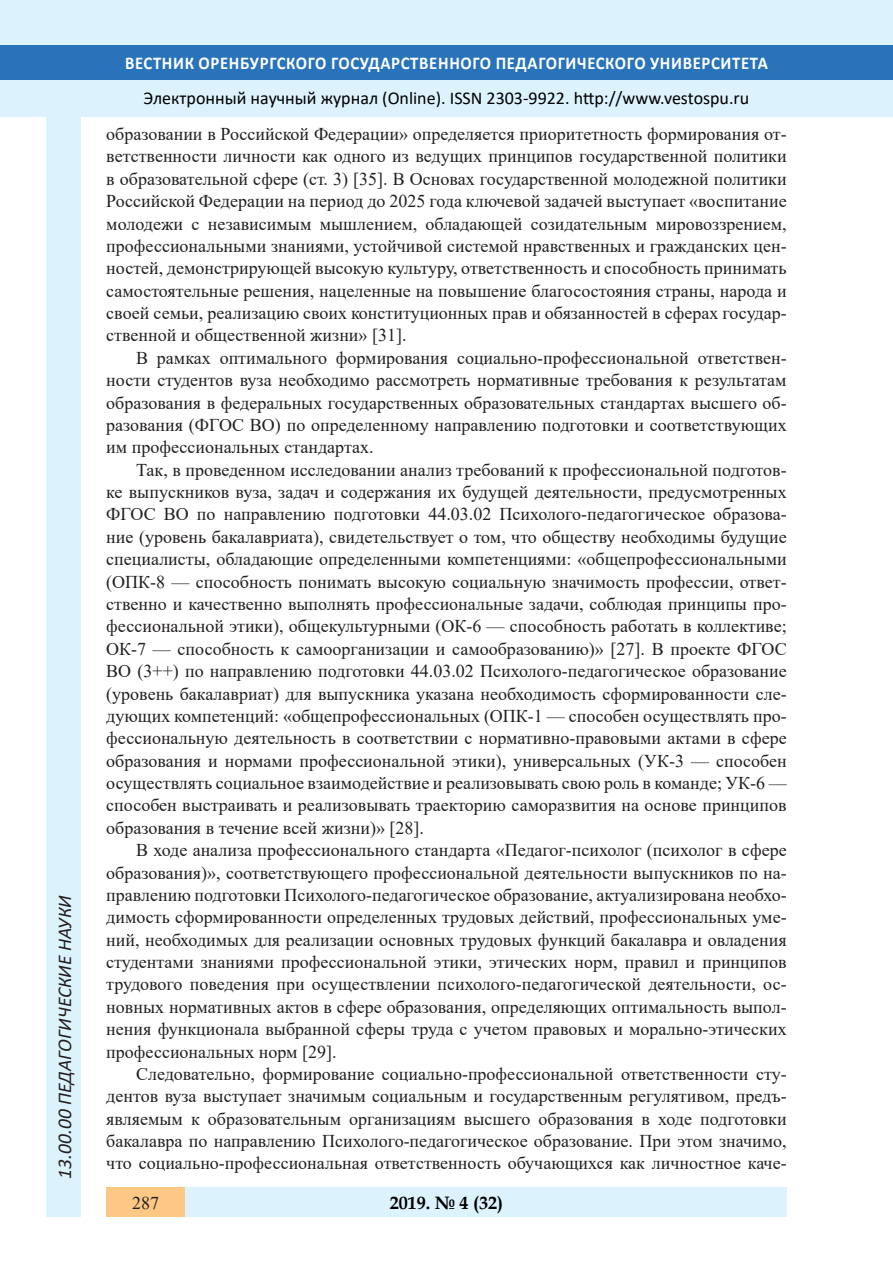
<style>
.page{position:relative;width:893px;height:1263px;background:#fff}
.page>*{position:absolute;margin:0;border:0;box-sizing:border-box;transform-origin:0 0}
.t1{font:italic 19.5px "Calibri";color:#231f20}
.Стиль2{font:18px/22.4px "Times New Roman";color:#231f20;text-align:justify}
.t2{font:18px "Calibri";color:#000}
.t3{font:700 18px "Calibri";letter-spacing:.04em;color:#fff;scale:.93 1}
.t4{font:700 18px "Book Antiqua";color:#000}
</style>
<div class="page">
<div style="left:0;top:0;width:893px;height:116px;background:#dcf2fc"></div>
<div style="left:0;top:45px;width:893px;height:34px;background:#2873ba"></div>
<div style="left:47px;top:116px;width:34px;height:1101px;background:#dcf2fc"></div>
<div style="left:106px;top:1188px;width:681px;height:29px;background:#dcf2fc"></div>
<div style="left:106px;top:1188px;width:79px;height:29px;background:#fdc784"></div>
<p class="t1" style="left:51px;top:1179px;width:285px;rotate:-90deg">13.00.00 ПЕДАГОГИЧЕСКИЕ НАУКИ</p>
<p class="t1" style="left:51px;top:1105px;width:206px;rotate:-90deg">БИОЛОГИЧЕСКИЕ НАУКИ</p>
<p class="t1" style="left:51px;top:1179px;width:11px;rotate:-90deg">0</p>
<p class="t3" style="left:125px;top:50px;width:693px">ВЕСТНИК ОРЕНБУРГСКОГО ГОСУДАРСТВЕННОГО ПЕДАГОГИЧЕСКОГО УНИВЕРСИТЕТА</p>
<p class="t2" style="left:144px;top:85px;width:607px">Электронный научный журнал (Online). ISSN 2303-9922. http://www.vestospu.ru</p>
<p class="t2" style="left:583px;top:85px;width:13px">t</p>
<p class="Стиль2" style="left:106px;top:122px;width:682px">образовании в Российской Федерации» определяется приоритетность формирования от&shy;ветственности личности как одного из ведущих принципов государственной политики в образовательной сфере (ст. 3) [35]. В Основах государственной молодежной политики Российской Федерации на период до 2025 года ключевой задачей выступает «воспитание молодежи с независимым мышлением, обладающей созидательным мировоззрением, профессиональными знаниями, устойчивой системой нравственных и гражданских цен&shy;ностей, демонстрирующей высокую культуру, ответственность и способность принимать самостоятельные решения, нацеленные на повышение благосостояния страны, народа и своей семьи, реализацию своих конституционных прав и обязанностей в сферах государ&shy;ственной и общественной жизни» [31].</p>
<p class="Стиль2" style="left:106px;top:346px;width:682px;text-indent:30px">В рамках оптимального формирования социально-профессиональной ответствен&shy;ности студентов вуза необходимо рассмотреть нормативные требования к результатам образования в федеральных государственных образовательных стандартах высшего об&shy;разования (ФГОС ВО) по определенному направлению подготовки и соответствующих им профессиональных стандартах.</p>
<p class="Стиль2" style="left:106px;top:458px;width:682px;text-indent:30px">Так, в проведенном исследовании анализ требований к профессиональной подготов&shy;ке выпускников вуза, задач и содержания их будущей деятельности, предусмотренных ФГОС ВО по направлению подготовки 44.03.02 Психолого-педагогическое образова&shy;ние (уровень бакалавриата), свидетельствует о том, что обществу необходимы будущие специалисты, обладающие определенными компетенциями: «общепрофессиональными (ОПК-8 — способность понимать высокую социальную значимость профессии, ответ&shy;ственно и качественно выполнять профессиональные задачи, соблюдая принципы про&shy;фессиональной этики), общекультурными (ОК-6 — способность работать в коллективе; ОК-7 — способность к самоорганизации и самообразованию)» [27]. В проекте ФГОС ВО (3++) по направлению подготовки 44.03.02 Психолого-педагогическое образование (уровень бакалавриат) для выпускника указана необходимость сформированности сле&shy;дующих компетенций: «общепрофессиональных (ОПК-1 — способен осуществлять про&shy;фессиональную деятельность в соответствии с нормативно-правовыми актами в сфере образования и нормами профессиональной этики), универсальных (УК-3 — способен осуществлять социальное взаимодействие и реализовывать свою роль в команде; УК-6 — способен выстраивать и реализовывать траекторию саморазвития на основе принципов образования в течение всей жизни)» [28].</p>
<p class="Стиль2" style="left:106px;top:838px;width:682px;text-indent:30px">В ходе анализа профессионального стандарта «Педагог-психолог (психолог в сфере образования)», соответствующего профессиональной деятельности выпускников по на&shy;правлению подготовки Психолого-педагогическое образование, актуализирована необхо&shy;димость сформированности определенных трудовых действий, профессиональных уме&shy;ний, необходимых для реализации основных трудовых функций бакалавра и овладения студентами знаниями профессиональной этики, этических норм, правил и принципов трудового поведения при осуществлении психолого-педагогической деятельности, ос&shy;новных нормативных актов в сфере образования, определяющих оптимальность выпол&shy;нения функционала выбранной сферы труда с учетом правовых и морально-этических профессиональных норм [29].</p>
<p class="Стиль2" style="left:106px;top:1062px;width:682px;text-indent:30px">Следовательно, формирование социально-профессиональной ответственности сту&shy;дентов вуза выступает значимым социальным и государственным регулятивом, предъ&shy;являемым к образовательным организациям высшего образования в ходе подготовки бакалавра по направлению Психолого-педагогическое образование. При этом значимо, что социально-профессиональная ответственность обучающихся как личностное каче-</p>
<p class="t4" style="left:390px;top:1190px;width:115px">2019. № 4 (32)</p>
<p class="Стиль2" style="left:132px;top:1191px;width:28px">287</p>
<p class="t4" style="left:417px;top:1190px;width:10px">8</p>
<p class="t4" style="left:460px;top:1190px;width:39px">2 26</p>
</div>
